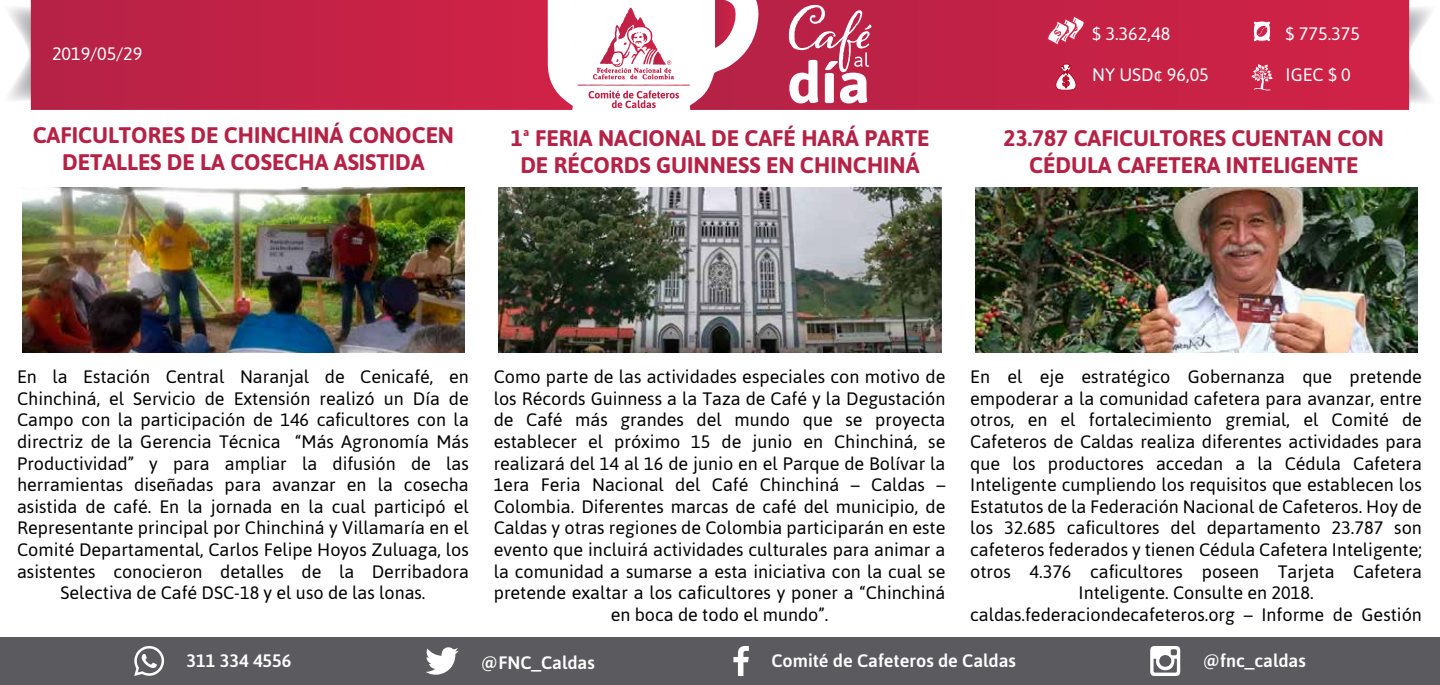
<style>
.page{position:relative;width:1440px;height:685px;background:#fff}
.page>*{position:absolute;margin:0;border:0;box-sizing:border-box;transform-origin:0 0}
.t1{font:700 22.5px/27px "Asap";color:#b52246;text-align:center}
.t2{font:18px/21.6px "Asap";color:#000;text-align:center}
.t3{font:500 18px "Asap";color:#fff}
.t4{font:18px "Asap";color:#fff}
</style>
<div class="page">
<svg style="left:9px;top:4px;width:22px;height:99px"></svg>
<svg style="left:1409px;top:4px;width:22px;height:101px"></svg>
<svg style="left:31px;top:0;width:542px;height:110px;background:#c42a4d"></svg>
<svg style="left:690px;top:0;width:719px;height:110px;background:#c82f51"></svg>
<svg style="left:577px;top:8px;width:113px;height:100px"></svg>
<div style="left:0;top:636px;width:1440px;height:48px;background:#5b5b5f"></div>
<svg style="left:426px;top:647px;width:32px;height:27px"></svg>
<svg style="left:733px;top:646px;width:16px;height:29px"></svg>
<svg style="left:1150px;top:646px;width:30px;height:29px"></svg>
<svg style="left:134px;top:646px;width:30px;height:29px"></svg>
<svg style="left:789px;top:5px;width:82px;height:98px"></svg>
<img style="left:499px;top:187px;width:442px;height:165px">
<img style="left:975px;top:187px;width:443px;height:165px">
<img style="left:22px;top:187px;width:443px;height:165px">
<svg style="left:1253px;top:20px;width:18px;height:22px"></svg>
<svg style="left:1055px;top:64px;width:21px;height:28px"></svg>
<svg style="left:1047px;top:15px;width:38px;height:31px"></svg>
<svg style="left:1251px;top:64px;width:22px;height:26px"></svg>
<p class="t4" style="left:52px;top:42px;width:92px">2019/05/29</p>
<p class="t1" style="left:33px;top:121px;width:423px">CAFICULTORES DE CHINCHINÁ CONOCEN<br>DETALLES DE LA COSECHA ASISTIDA</p>
<p class="t4" style="left:1092px;top:22px;width:80px">$ 3.362,48</p>
<p class="t4" style="left:1092px;top:62px;width:118px">NY USD¢ 96,05</p>
<p class="t4" style="left:1286px;top:22px;width:76px">$ 775.375</p>
<p class="t4" style="left:1286px;top:62px;width:67px">IGEC $ 0</p>
<p class="t1" style="left:511px;top:123px;width:420px">1ª FERIA NACIONAL DE CAFÉ HARÁ PARTE<br>DE RÉCORDS GUINNESS EN CHINCHINÁ</p>
<p class="t1" style="left:1004px;top:123px;width:382px">23.787 CAFICULTORES CUENTAN CON<br>CÉDULA CAFETERA INTELIGENTE</p>
<p class="t2" style="left:17px;top:365px;width:453px">En la Estación Central Naranjal de Cenicafé, en Chinchiná, el Servicio de Extensión realizó un Día de Campo con la participación de 146 caficultores con la directriz de la Gerencia Técnica “Más Agronomía Más Productividad” y para ampliar la difusión de las herramientas diseñadas para avanzar en la cosecha asistida de café. En la jornada en la cual participó el Representante principal por Chinchiná y Villamaría en el Comité Departamental, Carlos Felipe Hoyos Zuluaga, los asistentes conocieron detalles de la Derribadora Selectiva de Café DSC-18 y el uso de las lonas.</p>
<p class="t2" style="left:494px;top:365px;width:453px">Como parte de las actividades especiales con motivo de los Récords Guinness a la Taza de Café y la Degustación de Café más grandes del mundo que se proyecta establecer el próximo 15 de junio en Chinchiná, se realizará del 14 al 16 de junio en el Parque de Bolívar la 1era Feria Nacional del Café Chinchiná – Caldas – Colombia. Diferentes marcas de café del municipio, de Caldas y otras regiones de Colombia participarán en este evento que incluirá actividades culturales para animar a la comunidad a sumarse a esta iniciativa con la cual se pretende exaltar a los caficultores y poner a “Chinchiná en boca de todo el mundo”.</p>
<p class="t2" style="left:970px;top:365px;width:453px">En el eje estratégico Gobernanza que pretende empoderar a la comunidad cafetera para avanzar, entre otros, en el fortalecimiento gremial, el Comité de Cafeteros de Caldas realiza diferentes actividades para que los productores accedan a la Cédula Cafetera Inteligente cumpliendo los requisitos que establecen los Estatutos de la Federación Nacional de Cafeteros. Hoy de los 32.685 caficultores del departamento 23.787 son cafeteros federados y tienen Cédula Cafetera Inteligente; otros 4.376 caficultores poseen Tarjeta Cafetera Inteligente. Consulte en 2018. caldas.federaciondecafeteros.org – Informe de Gestión</p>
<p class="t3" style="left:187px;top:648px;width:106px">311 334 4556</p>
<p class="t3" style="left:481px;top:650px;width:115px">@FNC_Caldas</p>
<p class="t3" style="left:771px;top:648px;width:246px">Comité de Cafeteros de Caldas</p>
<p class="t3" style="left:1203px;top:647px;width:105px">@fnc_caldas</p>
</div>
